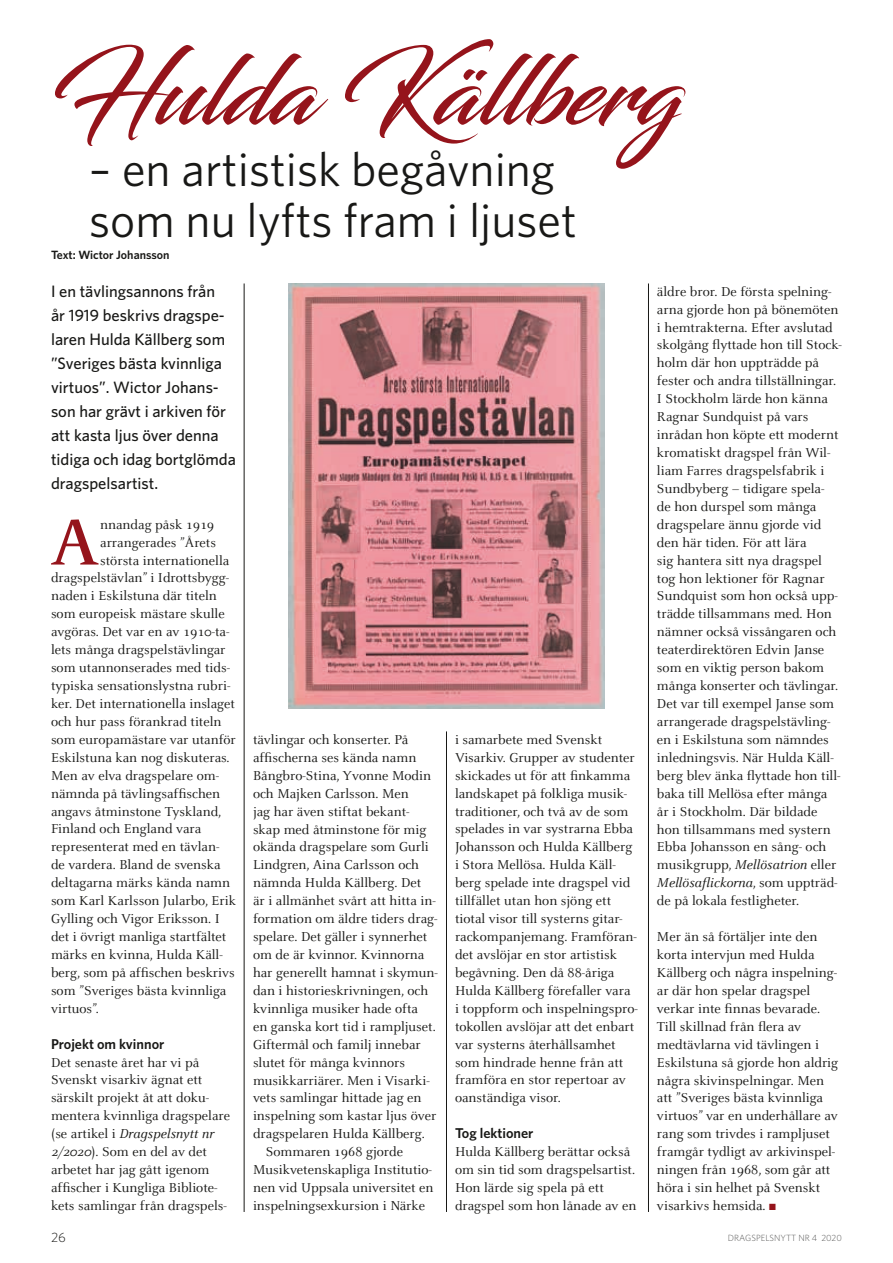
<style>
.page{position:relative;width:893px;height:1263px;background:#fff}
.page>*{position:absolute;margin:0;border:0;box-sizing:border-box;transform-origin:0 0}
.t1{font:96px "Blacksword";color:#95141b}
.t2{font:700 71.7px "Celeste";color:#95141b}
.t3{font:48px/51.6px "Whitney";color:#181816}
.t4{font:500 16.5px/24px "Whitney";color:#181816}
.t5{font:14.25px/18px "Celeste";color:#181816}
.t6{font:600 14.25px "Whitney";color:#181816}
.t7{font:300 13.5px "Whitney";color:#181816}
.t8{font:600 12px "Whitney";color:#181816}
.t9{font:300 9px "Whitney";color:#565655}
.s1{font-style:italic}
.s2{color:#95141b}
</style>
<div class="page">
<hr style="left:244px;top:283px;width:1px;height:929px;background:#181816">
<hr style="left:446px;top:731px;width:1px;height:481px;background:#181816">
<img style="left:288px;top:283px;width:316px;height:425px">
<hr style="left:648px;top:283px;width:1px;height:929px;background:#181816">
<h1 class="t1" style="left:51px;top:35px;width:633px">Hulda Källberg</h1>
<h3 class="t3" style="left:89px;top:142px;width:489px">– en artistisk begåvning som nu lyfts fram i ljuset</h3>
<p class="t8" style="left:51px;top:247px;width:120px">Text: Wictor Johansson</p>
<p class="t4" style="left:51px;top:279px;width:186px">I en tävlingsannons från<br>år 1919 beskrivs dragspe&shy;laren Hulda Källberg som ”Sveriges bästa kvinnliga virtuos”. Wictor Johans&shy;son har grävt i arkiven för att kasta ljus över denna tidiga och idag bortglömda dragspelsartist.</p>
<h2 class="t2" style="left:50px;top:504px;width:51px">A</h2>
<p class="t5" style="left:100px;top:516px;width:116px">nnandag påsk 1919</p>
<p class="t5" style="left:100px;top:534px;width:117px">arrangerades ”Årets</p>
<p class="t5" style="left:100px;top:552px;width:131px">största internationella</p>
<p class="t5" style="left:51px;top:569px;width:180px">dragspelstävlan” i Idrottsbygg-</p>
<p class="t5" style="left:51px;top:587px;width:167px">naden i Eskilstuna där titeln</p>
<p class="t5" style="left:51px;top:605px;width:175px">som europeisk mästare skulle</p>
<p class="t5" style="left:51px;top:623px;width:180px">avgöras. Det var en av 1910-ta-</p>
<p class="t5" style="left:51px;top:641px;width:176px">lets många dragspelstävlingar</p>
<p class="t5" style="left:51px;top:659px;width:181px">som utannonserades med tids-</p>
<p class="t5" style="left:51px;top:677px;width:181px">typiska sensationslystna rubri-</p>
<p class="t5" style="left:51px;top:695px;width:185px">ker. Det internationella inslaget</p>
<p class="t5" style="left:51px;top:713px;width:172px">och hur pass förankrad titeln</p>
<p class="t5" style="left:51px;top:731px;width:186px">som europamästare var utanför</p>
<p class="t5" style="left:51px;top:749px;width:180px">Eskilstuna kan nog diskuteras.</p>
<p class="t5" style="left:51px;top:767px;width:170px">Men av elva dragspelare om-</p>
<p class="t5" style="left:51px;top:785px;width:171px">nämnda på tävlingsaffischen</p>
<p class="t5" style="left:51px;top:803px;width:172px">angavs åtminstone Tyskland,</p>
<p class="t5" style="left:51px;top:820px;width:152px">Finland och England vara</p>
<p class="t5" style="left:51px;top:838px;width:170px">representerat med en tävlan-</p>
<p class="t5" style="left:51px;top:856px;width:171px">de vardera. Bland de svenska</p>
<p class="t5" style="left:51px;top:874px;width:180px">deltagarna märks kända namn</p>
<p class="t5" style="left:51px;top:892px;width:186px">som Karl Karlsson Jularbo, Erik</p>
<p class="t5" style="left:51px;top:910px;width:170px">Gylling och Vigor Eriksson. I</p>
<p class="t5" style="left:51px;top:928px;width:177px">det i övrigt manliga startfältet</p>
<p class="t5" style="left:51px;top:946px;width:173px">märks en kvinna, Hulda Käll-</p>
<p class="t5" style="left:51px;top:964px;width:185px">berg, som på affischen beskrivs</p>
<p class="t5" style="left:51px;top:982px;width:177px">som ”Sveriges bästa kvinnliga</p>
<p class="t5" style="left:51px;top:1000px;width:49px">virtuos”.</p>
<p class="t6" style="left:51px;top:1034px;width:115px">Projekt om kvinnor</p>
<p class="t5" style="left:51px;top:1053px;width:181px">Det senaste året har vi på<br>Svenskt visarkiv ägnat ett särskilt projekt åt att doku&shy;mentera kvinnliga dragspelare (se artikel i <span class="s1">Dragspelsnytt nr<br>2/2020</span>). Som en del av det arbetet har jag gått igenom affischer i Kungliga Bibliote&shy;kets samlingar från dragspels-</p>
<p class="t5" style="left:253px;top:731px;width:157px">tävlingar och konserter. På</p>
<p class="t5" style="left:253px;top:749px;width:165px">affischerna ses kända namn</p>
<p class="t5" style="left:253px;top:767px;width:180px">Bångbro-Stina, Yvonne Modin</p>
<p class="t5" style="left:253px;top:785px;width:157px">och Majken Carlsson. Men</p>
<p class="t5" style="left:253px;top:803px;width:158px">jag har även stiftat bekant-</p>
<p class="t5" style="left:253px;top:820px;width:175px">skap med åtminstone för mig</p>
<p class="t5" style="left:253px;top:838px;width:177px">okända dragspelare som Gurli</p>
<p class="t5" style="left:253px;top:856px;width:168px">Lindgren, Aina Carlsson och</p>
<p class="t5" style="left:253px;top:874px;width:170px">nämnda Hulda Källberg. Det</p>
<p class="t5" style="left:253px;top:892px;width:184px">är i allmänhet svårt att hitta in-</p>
<p class="t5" style="left:253px;top:910px;width:186px">formation om äldre tiders drag-</p>
<p class="t5" style="left:253px;top:928px;width:176px">spelare. Det gäller i synnerhet</p>
<p class="t5" style="left:253px;top:946px;width:173px">om de är kvinnor. Kvinnorna</p>
<p class="t5" style="left:253px;top:964px;width:186px">har generellt hamnat i skymun-</p>
<p class="t5" style="left:253px;top:982px;width:177px">dan i historieskrivningen, och</p>
<p class="t5" style="left:253px;top:1000px;width:166px">kvinnliga musiker hade ofta</p>
<p class="t5" style="left:253px;top:1018px;width:184px">en ganska kort tid i rampljuset.</p>
<p class="t5" style="left:253px;top:1036px;width:169px">Giftermål och familj innebar</p>
<p class="t5" style="left:253px;top:1054px;width:154px">slutet för många kvinnors</p>
<p class="t5" style="left:253px;top:1071px;width:178px">musikkarriärer. Men i Visarki-</p>
<p class="t5" style="left:253px;top:1089px;width:170px">vets samlingar hittade jag en</p>
<p class="t5" style="left:253px;top:1107px;width:185px">inspelning som kastar ljus över</p>
<p class="t5" style="left:253px;top:1125px;width:173px">dragspelaren Hulda Källberg.</p>
<p class="t5" style="left:266px;top:1143px;width:139px">Sommaren 1968 gjorde</p>
<p class="t5" style="left:253px;top:1161px;width:180px">Musikvetenskapliga Institutio-</p>
<p class="t5" style="left:253px;top:1179px;width:182px">nen vid Uppsala universitet en</p>
<p class="t5" style="left:253px;top:1197px;width:173px">inspelningsexkursion i Närke</p>
<p class="t5" style="left:455px;top:731px;width:184px">i samarbete med Svenskt<br>Visarkiv. Grupper av studenter skickades ut för att finkamma landskapet på folkliga musik&shy;traditioner, och två av de som spelades in var systrarna Ebba<br>Johansson och Hulda Källberg i Stora Mellösa. Hulda Käll&shy;berg spelade inte dragspel vid tillfället utan hon sjöng ett tiotal visor till systerns gitar&shy;rackompanjemang. Framföran&shy;det avslöjar en stor artistisk begåvning. Den då 88-åriga<br>Hulda Källberg förefaller vara i toppform och inspelningspro&shy;tokollen avslöjar att det enbart var systerns återhållsamhet som hindrade henne från att framföra en stor repertoar av oanständiga visor.</p>
<p class="t6" style="left:455px;top:1124px;width:80px">Tog lektioner</p>
<p class="t5" style="left:455px;top:1143px;width:183px">Hulda Källberg berättar också om sin tid som dragspelsartist.<br>Hon lärde sig spela på ett dragspel som hon lånade av en</p>
<p class="t5" style="left:657px;top:283px;width:186px">äldre bror. De första spelning&shy;arna gjorde hon på bönemöten i hemtrakterna. Efter avslutad skolgång flyttade hon till Stock&shy;holm där hon uppträdde på fester och andra tillställningar.<br>I Stockholm lärde hon känna<br>Ragnar Sundquist på vars inrådan hon köpte ett modernt kromatiskt dragspel från Wil&shy;liam Farres dragspelsfabrik i<br>Sundbyberg – tidigare spela-<br>de hon durspel som många dragspelare ännu gjorde vid den här tiden. För att lära<br>sig hantera sitt nya dragspel tog hon lektioner för Ragnar<br>Sundquist som hon också upp&shy;trädde tillsammans med. Hon nämner också vissångaren och teaterdirektören Edvin Janse som en viktig person bakom många konserter och tävlingar.<br>Det var till exempel Janse som arrangerade dragspelstävling&shy;en i Eskilstuna som nämndes inledningsvis. När Hulda Käll&shy;berg blev änka flyttade hon till&shy;baka till Mellösa efter många år i Stockholm. Där bildade hon tillsammans med systern<br>Ebba Johansson en sång- och musikgrupp, <span class="s1">Mellösatrion</span> eller<br><span class="s1">Mellösaflickorna</span>, som uppträd&shy;de på lokala festligheter.</p>
<p class="t5" style="left:657px;top:928px;width:183px">Mer än så förtäljer inte den korta intervjun med Hulda<br>Källberg och några inspelning&shy;ar där hon spelar dragspel verkar inte finnas bevarade.<br>Till skillnad från flera av medtävlarna vid tävlingen i<br>Eskilstuna så gjorde hon aldrig några skivinspelningar. Men att ”Sveriges bästa kvinnliga virtuos” var en underhållare av rang som trivdes i rampljuset framgår tydligt av arkivinspel&shy;ningen från 1968, som går att höra i sin helhet på Svenskt visarkivs hemsida. <span class="s2">■</span></p>
<p class="t7" style="left:51px;top:1228px;width:16px">26</p>
<p class="t9" style="left:728px;top:1231px;width:116px">DRAGSPELSNYTT NR 4 2020</p>
</div>
